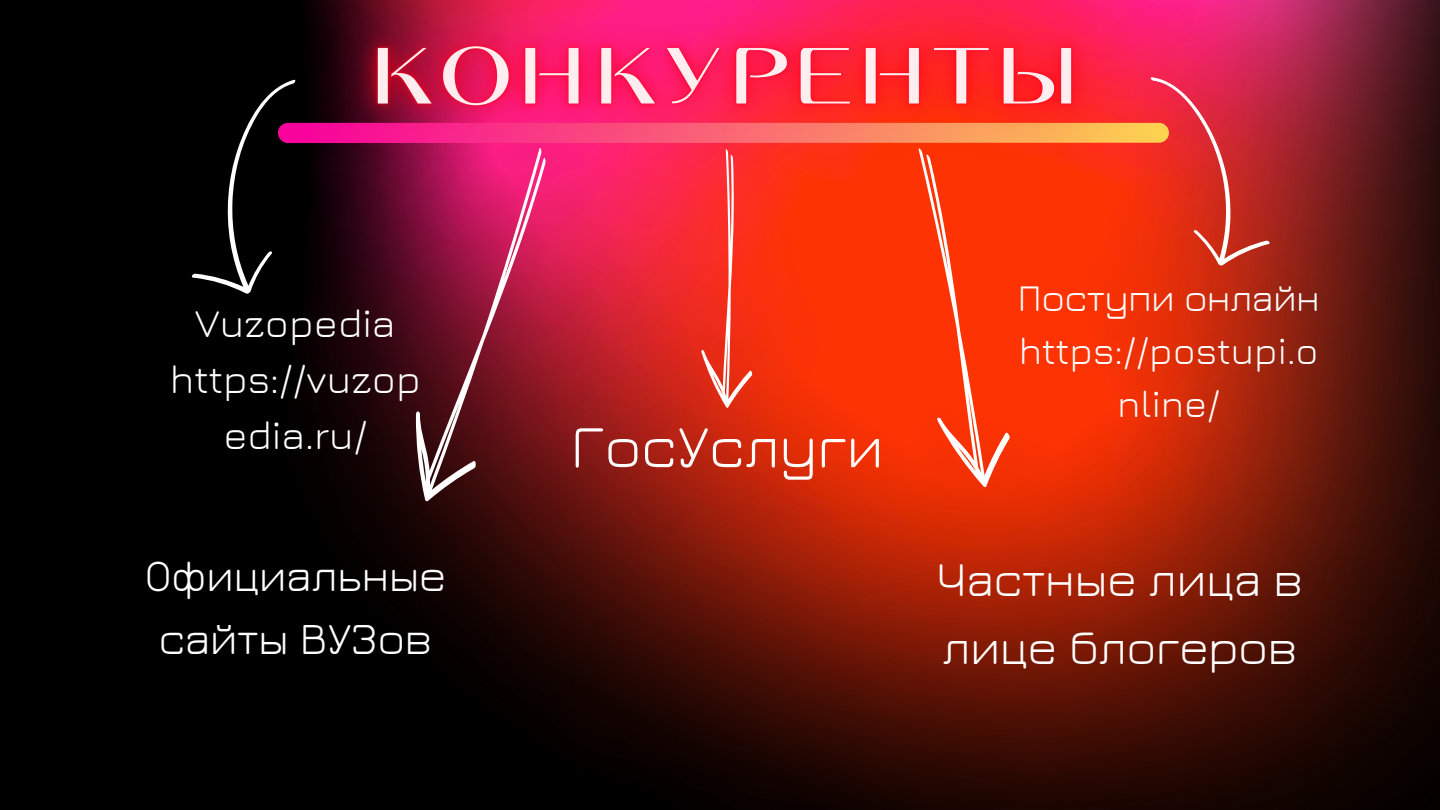
<style>
.page{position:relative;width:1440px;height:810px;background:#000}
.page>*{position:absolute;margin:0;border:0;box-sizing:border-box;transform-origin:0 0}
.t1{font:61.1px "Jura";color:#fff}
.t2{font:49.1px/68.2px "Jura";color:#fff}
.t3{font:45.3px/63px "Jura";color:#fff;text-align:center}
.t4{font:40.2px/56.2px "Jura";color:#fff;text-align:center}
.t5{font:38.3px/53.2px "Jura";color:#fff;text-align:center}
</style>
<div class="page">
<img style="left:322px;top:0;width:1118px;height:810px">
<svg style="left:886px;top:408px;width:133px;height:86px;background:#f7471d"></svg>
<svg style="left:391px;top:408px;width:187px;height:105px;background:#5a1f21"></svg>
<img style="left:308px;top:0;width:888px;height:64px">
<img style="left:191px;top:64px;width:1087px;height:344px">
<p class="t4" style="left:195px;top:294px;width:202px">Vuzopedia</p>
<p class="t4" style="left:170px;top:350px;width:252px">https://vuzop edia.ru/</p>
<p class="t1" style="left:571px;top:408px;width:314px">ГосУслуги</p>
<p class="t5" style="left:1018px;top:270px;width:303px">Поступи онлайн</p>
<p class="t5" style="left:1019px;top:323px;width:301px">https://postupi.o nline/</p>
<p class="t3" style="left:145px;top:543px;width:303px">Официальные сайты ВУЗов</p>
<p class="t2" style="left:937px;top:543px;width:367px">Частные лица в лице блогеров</p>
</div>
